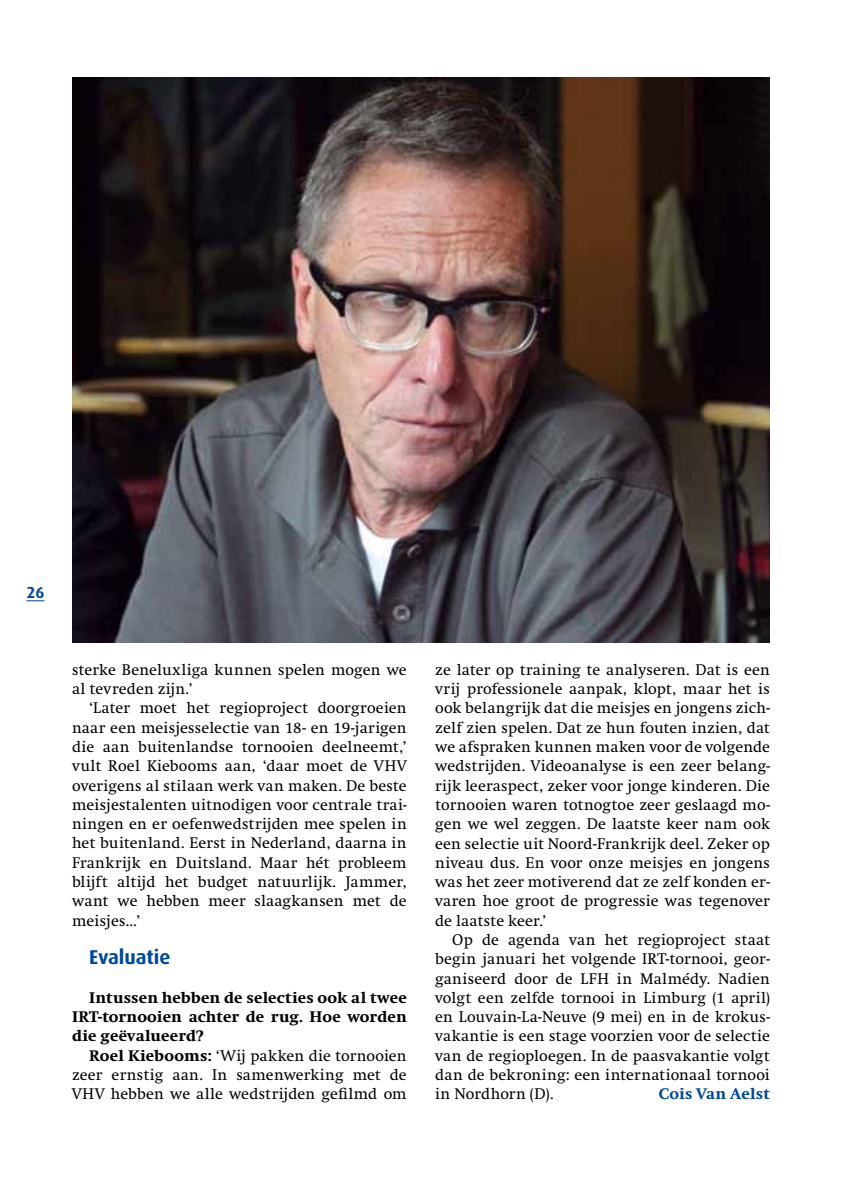
<style>
.page{position:relative;width:842px;height:1191px;background:#fff}
.page>*{position:absolute;margin:0;border:0;box-sizing:border-box;transform-origin:0 0}
.t1{font:700 20px "Dax";color:#00499d}
.t2{font:16px/19.2px "Swift";letter-spacing:.01em;color:#000;text-align:justify}
.t3{font:800 16px/19.2px "Swift";letter-spacing:.01em;color:#000;text-align:justify}
.t4{font:800 16px "Swift";letter-spacing:.015em;color:#00499d}
.t5{font:700 16px "Dax";color:#00499d}
.s1{font-weight:800}
</style>
<div class="page">
<svg style="left:26px;top:600px;width:19px;height:1px"></svg>
<img style="left:72px;top:77px;width:698px;height:565px">
<p class="t5" style="left:26px;top:583px;width:20px">26</p>
<p class="t2" style="left:72px;top:660px;width:336px">sterke Beneluxliga kunnen spelen mogen we al tevreden zijn.’</p>
<p class="t2" style="left:72px;top:699px;width:336px;text-indent:17px">‘Later moet het regioproject doorgroeien naar een meisjesselectie van 18- en 19-jarigen die aan buitenlandse tornooien deelneemt,’ vult Roel Kiebooms aan, ‘daar moet de VHV overigens al stilaan werk van maken. De beste meisjestalenten uitnodigen voor centrale trai&shy;ningen en er oefenwedstrijden mee spelen in het buitenland. Eerst in Nederland, daarna in Frankrijk en Duitsland. Maar hét probleem blijft altijd het budget natuurlijk. Jammer, want we hebben meer slaagkansen met de meisjes…’</p>
<p class="t1" style="left:89px;top:946px;width:83px">Evaluatie</p>
<p class="t3" style="left:72px;top:988px;width:336px;text-indent:17px">Intussen hebben de selecties ook al twee IRT-tornooien achter de rug. Hoe worden die geëvalueerd?</p>
<p class="t2" style="left:72px;top:1046px;width:336px;text-indent:17px"><span class="s1">Roel Kiebooms:</span> ‘Wij pakken die tornooien zeer ernstig aan. In samenwerking met de VHV hebben we alle wedstrijden gefilmd om</p>
<p class="t2" style="left:435px;top:660px;width:336px">ze later op training te analyseren. Dat is een vrij professionele aanpak, klopt, maar het is ook belangrijk dat die meisjes en jongens zich&shy;zelf zien spelen. Dat ze hun fouten inzien, dat we afspraken kunnen maken voor de volgende wedstrijden. Videoanalyse is een zeer belang&shy;rijk leeraspect, zeker voor jonge kinderen. Die tornooien waren totnogtoe zeer geslaagd mo&shy;gen we wel zeggen. De laatste keer nam ook een selectie uit Noord-Frankrijk deel. Zeker op niveau dus. En voor onze meisjes en jongens was het zeer motiverend dat ze zelf konden er&shy;varen hoe groot de progressie was tegenover de laatste keer.’</p>
<p class="t2" style="left:435px;top:930px;width:336px;text-indent:17px">Op de agenda van het regioproject staat begin januari het volgende IRT-tornooi, geor&shy;ganiseerd door de LFH in Malmédy. Nadien volgt een zelfde tornooi in Limburg (1 april) en Louvain-La-Neuve (9 mei) en in de krokus&shy;vakantie is een stage voorzien voor de selectie van de regioploegen. In de paasvakantie volgt dan de bekroning: een internationaal tornooi in Nordhorn (D).</p>
<p class="t4" style="left:659px;top:1085px;width:113px">Cois Van Aelst</p>
</div>
